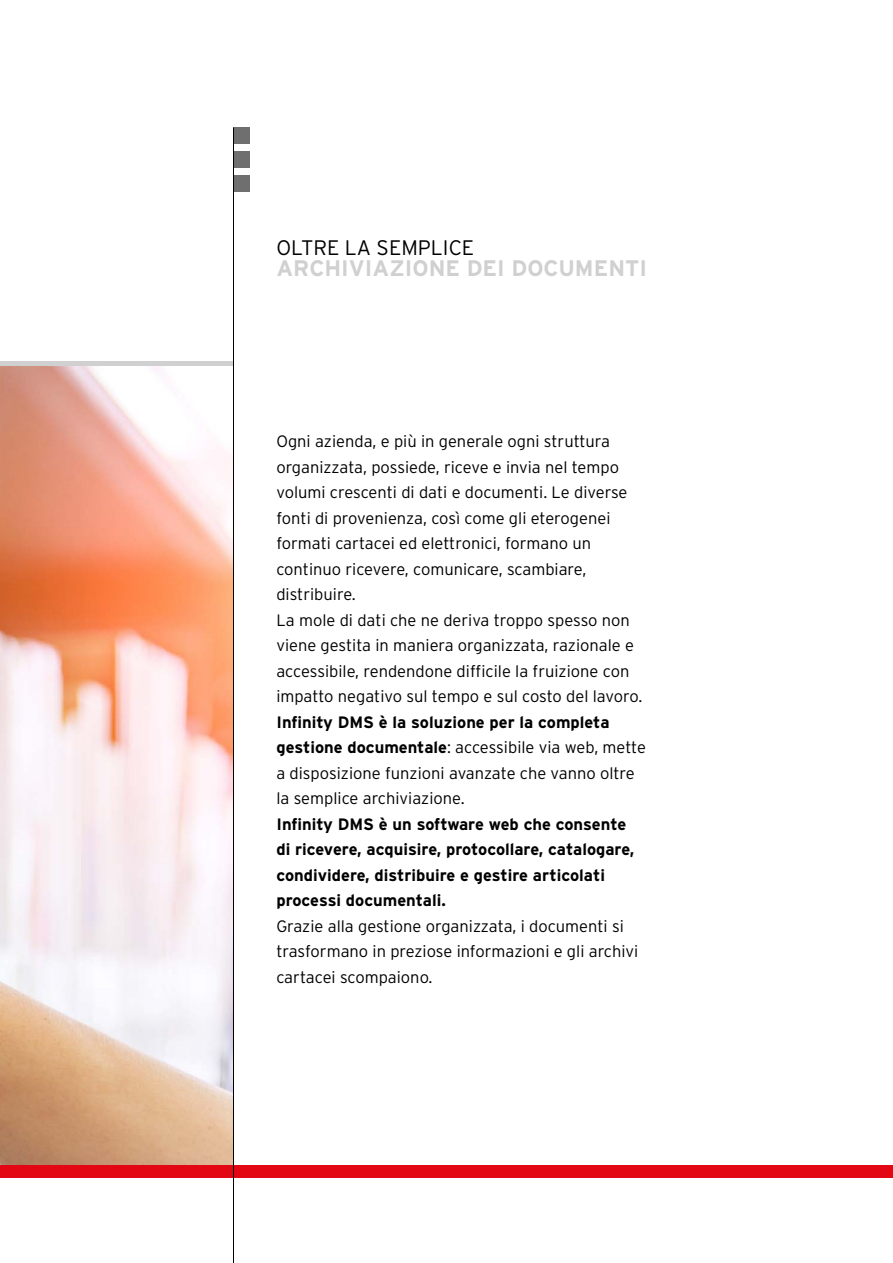
<style>
.page{position:relative;width:893px;height:1263px;background:#fff}
.page>*{position:absolute;margin:0;border:0;box-sizing:border-box;transform-origin:0 0}
.t1{font:700 22.5px "Interstate";color:#d0d0d0}
.t2{font:300 21px "Interstate";color:#000}
.t3{font:300 16.5px/25.5px "Interstate";color:#000}
.t4{font:700 16.5px/25.5px "Interstate";color:#000}
.s1{font-weight:700}
</style>
<div class="page">
<img style="left:0;top:366px;width:233px;height:799px">
<div style="left:0;top:1165px;width:893px;height:13px;background:#e30613"></div>
<div style="left:0;top:361px;width:233px;height:5px;background:#d0d0d0"></div>
<div style="left:233px;top:128px;width:17px;height:16px;background:#706f6f"></div>
<div style="left:233px;top:151px;width:17px;height:17px;background:#706f6f"></div>
<div style="left:233px;top:175px;width:17px;height:16px;background:#706f6f"></div>
<hr style="left:233px;top:128px;width:1px;height:1135px;background:#000">
<p class="t2" style="left:276px;top:236px;width:199px">OLTRE LA SEMPLICE</p>
<h1 class="t1" style="left:276px;top:255px;width:372px">ARCHIVIAZIONE DEI DOCUMENTI</h1>
<p class="t3" style="left:276px;top:429px;width:368px">Ogni azienda, e più in generale ogni struttura organizzata, possiede, riceve e invia nel tempo volumi crescenti di dati e documenti. Le diverse fonti di provenienza, così come gli eterogenei formati cartacei ed elettronici, formano un continuo ricevere, comunicare, scambiare, distribuire.<br>La mole di dati che ne deriva troppo spesso non viene gestita in maniera organizzata, razionale e accessibile, rendendone difficile la fruizione con impatto negativo sul tempo e sul costo del lavoro.</p>
<p class="t3" style="left:276px;top:709px;width:371px"><span class="s1">Infinity DMS è la soluzione per la completa gestione documentale</span>: accessibile via web, mette a disposizione funzioni avanzate che vanno oltre la semplice archiviazione.</p>
<p class="t4" style="left:276px;top:811px;width:359px">Infinity DMS è un software web che consente di ricevere, acquisire, protocollare, catalogare, condividere, distribuire e gestire articolati processi documentali.</p>
<p class="t3" style="left:276px;top:913px;width:363px">Grazie alla gestione organizzata, i documenti si trasformano in preziose informazioni e gli archivi cartacei scompaiono.</p>
</div>
